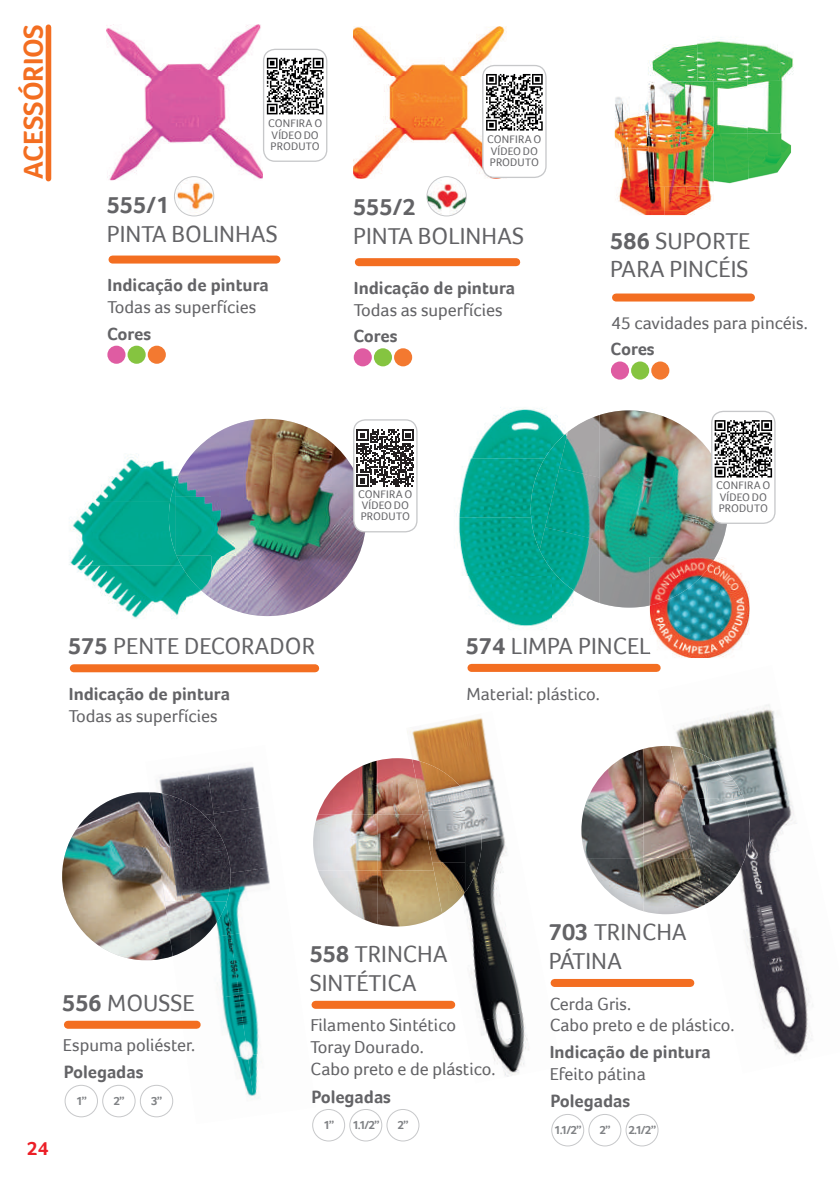
<style>
.page{position:relative;width:840px;height:1180px;background:#fff}
.page>*{position:absolute;margin:0;border:0;box-sizing:border-box;transform-origin:0 0}
.t1{font:700 28px "Foco";color:#f36e21}
.t2{font:24px/28.8px "Foco";color:#636366}
.t3{font:700 24px "Foco";color:#636366}
.t4{font:700 19.6px "Foco";color:#ec1f27}
.t5{font:18px/21.6px "Foco";color:#636366}
.t6{font:700 18px "Foco";color:#636366}
.t7{font:700 12px "Foco";color:#808285}
.t8{font:11.2px/11.2px "Foco";letter-spacing:.01em;color:#636366}
.s1{font-weight:700}
</style>
<div class="page">
<img style="left:530px;top:410px;width:197px;height:197px;border-radius:50%">
<img style="left:599px;top:410px;width:39px;height:197px">
<img style="left:209px;top:419px;width:157px;height:197px">
<img style="left:107px;top:24px;width:156px;height:156px">
<img style="left:353px;top:26px;width:153px;height:153px">
<img style="left:648px;top:37px;width:146px;height:149px">
<img style="left:614px;top:97px;width:34px;height:51px">
<img style="left:616px;top:148px;width:48px;height:67px">
<img style="left:663px;top:186px;width:49px;height:29px">
<img style="left:470px;top:407px;width:80px;height:51px">
<img style="left:550px;top:415px;width:9px;height:17px">
<img style="left:454px;top:458px;width:76px;height:59px">
<img style="left:458px;top:517px;width:92px;height:113px">
<img style="left:550px;top:603px;width:19px;height:18px">
<img style="left:530px;top:432px;width:29px;height:114px">
<img style="left:537px;top:545px;width:2px;height:56px">
<img style="left:559px;top:415px;width:40px;height:53px">
<img style="left:544px;top:468px;width:55px;height:59px">
<img style="left:539px;top:527px;width:60px;height:76px">
<img style="left:93px;top:453px;width:82px;height:48px">
<img style="left:69px;top:501px;width:100px;height:64px">
<img style="left:73px;top:565px;width:113px;height:54px">
<img style="left:186px;top:598px;width:62px;height:18px">
<img style="left:169px;top:483px;width:6px;height:113px">
<img style="left:208px;top:598px;width:3px;height:16px">
<img style="left:175px;top:438px;width:36px;height:160px">
<img style="left:211px;top:438px;width:37px;height:176px">
<img style="left:62px;top:792px;width:110px;height:168px">
<img style="left:318px;top:870px;width:59px;height:54px">
<img style="left:313px;top:814px;width:93px;height:56px">
<img style="left:318px;top:760px;width:59px;height:54px">
<img style="left:377px;top:870px;width:29px;height:56px">
<img style="left:377px;top:758px;width:29px;height:56px">
<img style="left:586px;top:858px;width:57px;height:53px">
<img style="left:581px;top:802px;width:76px;height:56px">
<img style="left:586px;top:749px;width:57px;height:53px">
<img style="left:643px;top:858px;width:14px;height:56px">
<img style="left:643px;top:746px;width:14px;height:56px">
<img style="left:145px;top:772px;width:60px;height:43px">
<img style="left:205px;top:766px;width:54px;height:39px">
<img style="left:225px;top:805px;width:43px;height:60px">
<img style="left:226px;top:865px;width:44px;height:69px">
<img style="left:172px;top:934px;width:58px;height:60px">
<img style="left:230px;top:926px;width:40px;height:68px">
<img style="left:179px;top:994px;width:60px;height:61px">
<img style="left:239px;top:986px;width:31px;height:69px">
<img style="left:235px;top:1055px;width:12px;height:40px">
<img style="left:247px;top:1046px;width:23px;height:53px">
<img style="left:190px;top:804px;width:35px;height:42px">
<img style="left:149px;top:792px;width:41px;height:54px">
<img style="left:157px;top:846px;width:73px;height:55px">
<img style="left:190px;top:901px;width:36px;height:47px">
<img style="left:165px;top:901px;width:25px;height:55px">
<img style="left:406px;top:718px;width:116px;height:291px">
<img style="left:463px;top:1007px;width:66px;height:70px">
<img style="left:465px;top:792px;width:16px;height:100px">
<img style="left:432px;top:862px;width:33px;height:51px">
<img style="left:422px;top:810px;width:43px;height:52px">
<img style="left:412px;top:759px;width:53px;height:51px">
<img style="left:657px;top:665px;width:140px;height:255px">
<img style="left:746px;top:920px;width:66px;height:136px">
<img style="left:681px;top:798px;width:28px;height:106px">
<img style="left:670px;top:746px;width:73px;height:52px">
<img style="left:709px;top:798px;width:40px;height:103px">
<div style="left:46px;top:27px;width:5px;height:152px;background:#f36e21"></div>
<div style="left:107px;top:345px;width:18px;height:19px;background:#df5ca2;border-radius:50%"></div>
<div style="left:127px;top:345px;width:19px;height:19px;background:#85c440;border-radius:50%"></div>
<div style="left:148px;top:345px;width:18px;height:19px;background:#f37930;border-radius:50%"></div>
<div style="left:112px;top:255px;width:164px;height:8px;background:#f36e21"></div>
<img style="left:174px;top:177px;width:40px;height:39px;border-radius:20px">
<div style="left:174px;top:176px;width:40px;height:40px;border:1px solid #c7c8ca;border-radius:50%"></div>
<div style="left:610px;top:361px;width:18px;height:18px;background:#df5ca2;border-radius:50%"></div>
<div style="left:630px;top:361px;width:18px;height:18px;background:#85c440;border-radius:50%"></div>
<div style="left:651px;top:361px;width:18px;height:18px;background:#f37930;border-radius:50%"></div>
<div style="left:615px;top:293px;width:135px;height:8px;background:#f36e21"></div>
<div style="left:74px;top:664px;width:241px;height:8px;background:#f36e21"></div>
<div style="left:471px;top:663px;width:185px;height:8px;background:#f36e21"></div>
<div style="left:353px;top:348px;width:18px;height:18px;background:#df5ca2;border-radius:50%"></div>
<div style="left:373px;top:348px;width:19px;height:18px;background:#85c440;border-radius:50%"></div>
<div style="left:394px;top:348px;width:18px;height:18px;background:#f37930;border-radius:50%"></div>
<div style="left:358px;top:258px;width:158px;height:8px;background:#f36e21"></div>
<img style="left:426px;top:177px;width:40px;height:39px;border-radius:20px">
<div style="left:426px;top:176px;width:40px;height:40px;border:1px solid #c7c8ca;border-radius:50%"></div>
<div style="left:551px;top:1113px;width:33px;height:33px;border:1px solid #c7c8ca;border-radius:50%"></div>
<div style="left:588px;top:1113px;width:33px;height:33px;border:1px solid #c7c8ca;border-radius:50%"></div>
<div style="left:625px;top:1113px;width:33px;height:33px;border:1px solid #c7c8ca;border-radius:50%"></div>
<div style="left:554px;top:978px;width:136px;height:8px;background:#f36e21"></div>
<div style="left:65px;top:1084px;width:33px;height:33px;border:1px solid #c7c8ca;border-radius:50%"></div>
<div style="left:102px;top:1084px;width:33px;height:33px;border:1px solid #c7c8ca;border-radius:50%"></div>
<div style="left:140px;top:1084px;width:33px;height:33px;border:1px solid #c7c8ca;border-radius:50%"></div>
<div style="left:68px;top:1020px;width:128px;height:8px;background:#f36e21"></div>
<div style="left:312px;top:1108px;width:33px;height:33px;border:1px solid #c7c8ca;border-radius:50%"></div>
<div style="left:349px;top:1108px;width:33px;height:33px;border:1px solid #c7c8ca;border-radius:50%"></div>
<div style="left:386px;top:1108px;width:33px;height:33px;border:1px solid #c7c8ca;border-radius:50%"></div>
<div style="left:315px;top:1000px;width:136px;height:8px;background:#f36e21"></div>
<div style="left:353px;top:420px;width:63px;height:111px;background:#fff;border-radius:12px"></div>
<div style="left:353px;top:419px;width:64px;height:113px;border:1px solid #c7c8ca;border-radius:12px"></div>
<svg style="left:356px;top:429px;width:58px;height:57px"></svg>
<div style="left:711px;top:411px;width:63px;height:112px;background:#fff;border-radius:12px"></div>
<div style="left:710px;top:410px;width:65px;height:114px;border:1px solid #c7c8ca;border-radius:12px"></div>
<svg style="left:714px;top:420px;width:57px;height:57px"></svg>
<div style="left:263px;top:49px;width:64px;height:113px;border:1px solid #c7c8ca;border-radius:12px"></div>
<svg style="left:267px;top:58px;width:56px;height:56px"></svg>
<div style="left:482px;top:65px;width:63px;height:112px;background:#fff;border-radius:12px"></div>
<div style="left:482px;top:65px;width:64px;height:113px;border:1px solid #c7c8ca;border-radius:12px"></div>
<svg style="left:486px;top:74px;width:56px;height:56px"></svg>
<img style="left:649px;top:557px;width:100px;height:101px">
<img style="left:649px;top:557px;width:66px;height:48px">
<svg style="left:649px;top:637px;width:1px;height:17px"></svg>
<h1 class="t1" style="left:17px;top:179px;width:156px;rotate:-90deg">ACESSÓRIOS</h1>
<p class="t8" style="left:268px;top:118px;width:56px">CONFIRA O<br>VÍDEO DO<br>PRODUTO</p>
<h2 class="t3" style="left:107px;top:191px;width:64px">555/1</h2>
<h2 class="t2" style="left:107px;top:219px;width:172px">PINTA BOLINHAS</h2>
<p class="t6" style="left:107px;top:275px;width:163px">Indicação de pintura</p>
<p class="t5" style="left:107px;top:296px;width:150px">Todas as superfícies</p>
<p class="t6" style="left:107px;top:323px;width:46px">Cores</p>
<p class="t8" style="left:487px;top:134px;width:56px">CONFIRA O<br>VÍDEO DO<br>PRODUTO</p>
<h2 class="t3" style="left:353px;top:193px;width:64px">555/2</h2>
<h2 class="t2" style="left:353px;top:221px;width:172px">PINTA BOLINHAS</h2>
<p class="t6" style="left:354px;top:277px;width:163px">Indicação de pintura</p>
<p class="t5" style="left:354px;top:298px;width:150px">Todas as superfícies</p>
<p class="t6" style="left:353px;top:325px;width:46px">Cores</p>
<h2 class="t2" style="left:610px;top:226px;width:142px"><span class="s1">586</span> SUPORTE<br>PARA PINCÉIS</h2>
<p class="t5" style="left:610px;top:312px;width:198px">45 cavidades para pincéis.</p>
<p class="t6" style="left:610px;top:338px;width:46px">Cores</p>
<p class="t8" style="left:358px;top:488px;width:56px">CONFIRA O<br>VÍDEO DO<br>PRODUTO</p>
<p class="t8" style="left:715px;top:480px;width:56px">CONFIRA O<br>VÍDEO DO<br>PRODUTO</p>
<h2 class="t2" style="left:68px;top:631px;width:248px"><span class="s1">575</span> PENTE DECORADOR</h2>
<p class="t6" style="left:69px;top:683px;width:163px">Indicação de pintura</p>
<p class="t5" style="left:69px;top:704px;width:150px">Todas as superfícies</p>
<h2 class="t2" style="left:465px;top:631px;width:186px"><span class="s1">574</span> LIMPA PINCEL</h2>
<p class="t5" style="left:466px;top:682px;width:135px">Material: plástico.</p>
<h2 class="t2" style="left:62px;top:988px;width:134px"><span class="s1">556</span> MOUSSE</h2>
<p class="t5" style="left:63px;top:1034px;width:134px">Espuma poliéster.</p>
<p class="t6" style="left:64px;top:1061px;width:81px">Polegadas</p>
<p class="t7" style="left:76px;top:1093px;width:12px">1”</p>
<p class="t7" style="left:113px;top:1093px;width:13px">2”</p>
<p class="t7" style="left:151px;top:1093px;width:13px">3”</p>
<p class="t4" style="left:27px;top:1136px;width:23px">24</p>
<h2 class="t2" style="left:309px;top:939px;width:139px"><span class="s1">558</span> TRINCHA<br>SINTÉTICA</h2>
<p class="t5" style="left:310px;top:1014px;width:186px">Filamento Sintético<br>Toray Dourado.<br>Cabo preto e de plástico.</p>
<p class="t6" style="left:311px;top:1085px;width:81px">Polegadas</p>
<p class="t7" style="left:323px;top:1117px;width:12px">1”</p>
<p class="t7" style="left:352px;top:1117px;width:29px">1.1/2”</p>
<p class="t7" style="left:397px;top:1117px;width:13px">2”</p>
<h2 class="t2" style="left:548px;top:917px;width:139px"><span class="s1">703</span> TRINCHA<br>PÁTINA</h2>
<p class="t5" style="left:549px;top:992px;width:186px">Cerda Gris.<br>Cabo preto e de plástico.</p>
<p class="t6" style="left:549px;top:1041px;width:163px">Indicação de pintura</p>
<p class="t5" style="left:549px;top:1062px;width:98px">Efeito pátina</p>
<p class="t6" style="left:550px;top:1090px;width:81px">Polegadas</p>
<p class="t7" style="left:554px;top:1122px;width:29px">1.1/2”</p>
<p class="t7" style="left:599px;top:1122px;width:13px">2”</p>
<p class="t7" style="left:628px;top:1122px;width:29px">2.1/2”</p>
</div>
